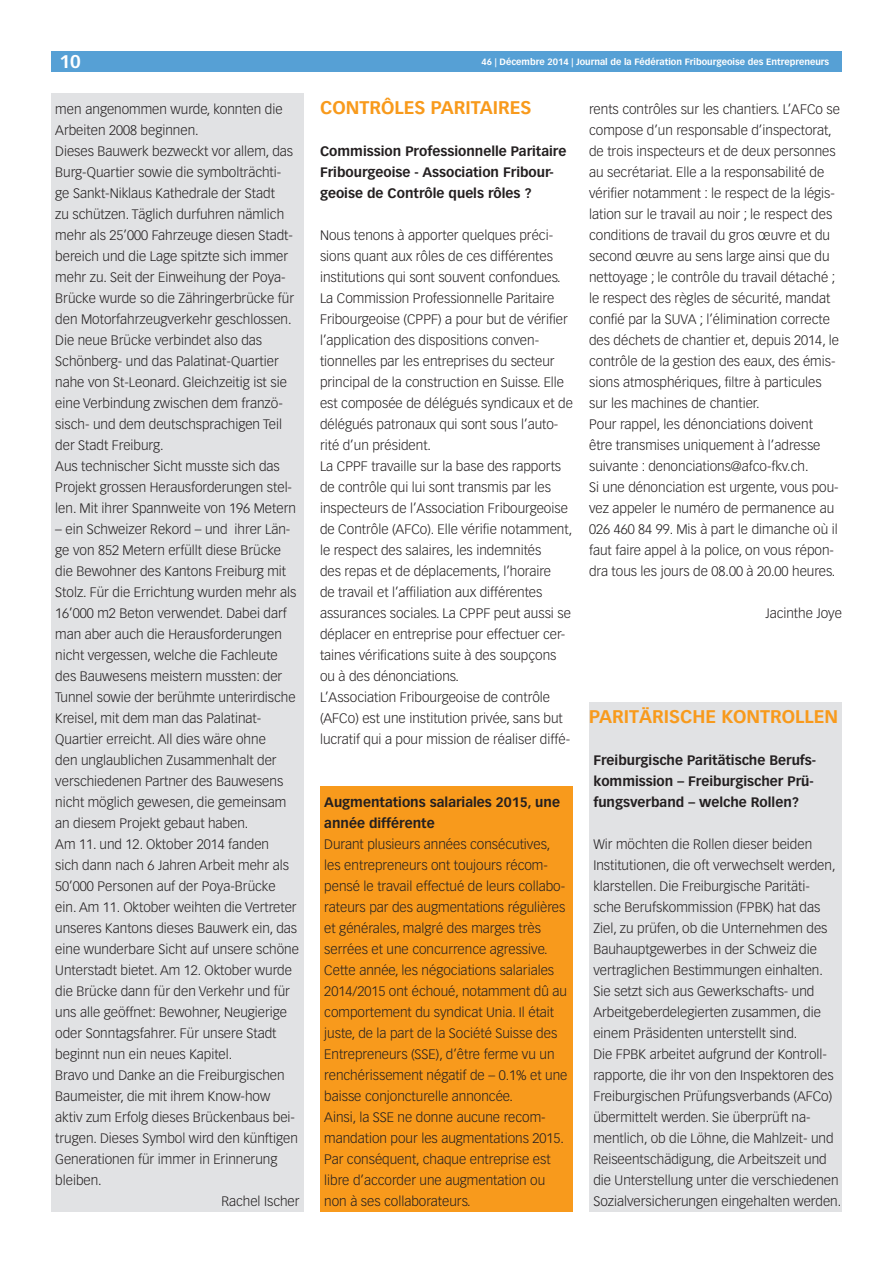
<style>
.page{position:relative;width:893px;height:1263px;background:#fff}
.page>*{position:absolute;margin:0;border:0;box-sizing:border-box;transform-origin:0 0}
.t1{font:700 18px "Vectora LH";color:#f89a1c}
.t2{font:700 18px "Vectora LH";color:#fff}
.t3{font:300 13.5px/21px "Vectora LH";color:#231f20}
.t4{font:700 13.5px/21px "Vectora LH";color:#231f20}
.t5{font:700 9px "Vectora LH";color:#fff}
</style>
<div class="page">
<div style="left:51px;top:51px;width:791px;height:21px;background:#56a0d5"></div>
<div style="left:51px;top:93px;width:253px;height:1119px;background:#e1e2e4"></div>
<div style="left:320px;top:787px;width:253px;height:425px;background:#f89a1c"></div>
<div style="left:589px;top:702px;width:253px;height:510px;background:#e1e2e4"></div>
<h1 class="t2" style="left:60px;top:50px;width:23px">10</h1>
<p class="t5" style="left:482px;top:56px;width:349px">46 | Décembre 2014 | Journal de la Fédération Fribourgeoise des Entrepreneurs</p>
<p class="t3" style="left:55px;top:99px;width:242px">men angenommen wurde, konnten die Arbeiten 2008 beginnen.<br>Dieses Bauwerk bezweckt vor allem, das Burg-Quartier sowie die symbolträchti&shy;ge Sankt-Niklaus Kathedrale der Stadt<br>zu schützen. Täglich durfuhren nämlich mehr als 25’000 Fahrzeuge diesen Stadt&shy;bereich und die Lage spitzte sich immer mehr zu. Seit der Einweihung der Poya-Brücke wurde so die Zähringerbrücke für den Motorfahrzeugverkehr geschlossen.<br>Die neue Brücke verbindet also das Schönberg- und das Palatinat-Quartier nahe von St-Leonard. Gleichzeitig ist sie eine Verbindung zwischen dem franzö&shy;sisch- und dem deutschsprachigen Teil der Stadt Freiburg.<br>Aus technischer Sicht musste sich das Projekt grossen Herausforderungen stel&shy;len. Mit ihrer Spannweite von 196 Metern</p>
<p class="t3" style="left:55px;top:519px;width:237px">– ein Schweizer Rekord – und ihrer Län-</p>
<p class="t3" style="left:55px;top:540px;width:227px">ge von 852 Metern erfüllt diese Brücke</p>
<p class="t3" style="left:55px;top:561px;width:232px">die Bewohner des Kantons Freiburg mit</p>
<p class="t3" style="left:55px;top:582px;width:243px">Stolz. Für die Errichtung wurden mehr als</p>
<p class="t3" style="left:55px;top:603px;width:233px">16’000 m2 Beton verwendet. Dabei darf</p>
<p class="t3" style="left:55px;top:624px;width:228px">man aber auch die Herausforderungen</p>
<p class="t3" style="left:55px;top:645px;width:224px">nicht vergessen, welche die Fachleute</p>
<p class="t3" style="left:55px;top:666px;width:229px">des Bauwesens meistern mussten: der</p>
<p class="t3" style="left:55px;top:687px;width:242px">Tunnel sowie der berühmte unterirdische</p>
<p class="t3" style="left:55px;top:708px;width:208px">Kreisel, mit dem man das Palatinat-</p>
<p class="t3" style="left:55px;top:729px;width:212px">Quartier erreicht. All dies wäre ohne</p>
<p class="t3" style="left:55px;top:750px;width:223px">den unglaublichen Zusammenhalt der</p>
<p class="t3" style="left:55px;top:771px;width:230px">verschiedenen Partner des Bauwesens</p>
<p class="t3" style="left:55px;top:792px;width:233px">nicht möglich gewesen, die gemeinsam</p>
<p class="t3" style="left:55px;top:813px;width:195px">an diesem Projekt gebaut haben.</p>
<p class="t3" style="left:55px;top:834px;width:215px">Am 11. und 12. Oktober 2014 fanden</p>
<p class="t3" style="left:55px;top:855px;width:235px">sich dann nach 6 Jahren Arbeit mehr als</p>
<p class="t3" style="left:55px;top:876px;width:222px">50’000 Personen auf der Poya-Brücke</p>
<p class="t3" style="left:55px;top:897px;width:243px">ein. Am 11. Oktober weihten die Vertreter</p>
<p class="t3" style="left:55px;top:918px;width:243px">unseres Kantons dieses Bauwerk ein, das</p>
<p class="t3" style="left:55px;top:939px;width:245px">eine wunderbare Sicht auf unsere schöne</p>
<p class="t3" style="left:55px;top:960px;width:238px">Unterstadt bietet. Am 12. Oktober wurde</p>
<p class="t3" style="left:55px;top:981px;width:236px">die Brücke dann für den Verkehr und für</p>
<p class="t3" style="left:55px;top:1002px;width:233px">uns alle geöffnet: Bewohner, Neugierige</p>
<p class="t3" style="left:55px;top:1023px;width:223px">oder Sonntagsfahrer. Für unsere Stadt</p>
<p class="t3" style="left:55px;top:1044px;width:179px">beginnt nun ein neues Kapitel.</p>
<p class="t3" style="left:55px;top:1065px;width:231px">Bravo und Danke an die Freiburgischen</p>
<p class="t3" style="left:55px;top:1086px;width:217px">Baumeister, die mit ihrem Know-how</p>
<p class="t3" style="left:55px;top:1107px;width:241px">aktiv zum Erfolg dieses Brückenbaus bei-</p>
<p class="t3" style="left:55px;top:1128px;width:244px">trugen. Dieses Symbol wird den künftigen</p>
<p class="t3" style="left:55px;top:1149px;width:224px">Generationen für immer in Erinnerung</p>
<p class="t3" style="left:55px;top:1170px;width:48px">bleiben.</p>
<p class="t3" style="left:221px;top:1191px;width:80px">Rachel Ischer</p>
<h1 class="t1" style="left:320px;top:97px;width:171px">Contrôles paritaires</h1>
<p class="t4" style="left:320px;top:141px;width:248px">Commission Professionnelle Paritaire<br>Fribourgeoise - Association Fribour&shy;geoise de Contrôle quels rôles ?</p>
<p class="t3" style="left:320px;top:225px;width:254px">Nous tenons à apporter quelques préci&shy;sions quant aux rôles de ces différentes institutions qui sont souvent confondues.<br>La Commission Professionnelle Paritaire Fribourgeoise (CPPF) a pour but de vérifier l’application des dispositions conven&shy;tionnelles par les entreprises du secteur principal de la construction en Suisse. Elle est composée de délégués syndicaux et de délégués patronaux qui sont sous l’auto&shy;rité d’un président.<br>La CPPF travaille sur la base des rapports de contrôle qui lui sont transmis par les inspecteurs de l’Association Fribourgeoise de Contrôle (AFCo). Elle vérifie notamment, le respect des salaires, les indemnités<br>des repas et de déplacements, l’horaire<br>de travail et l’affiliation aux différentes assurances sociales. La CPPF peut aussi se déplacer en entreprise pour effectuer cer&shy;taines vérifications suite à des soupçons ou à des dénonciations.<br>L’Association Fribourgeoise de contrôle (AFCo) est une institution privée, sans but lucratif qui a pour mission de réaliser diffé-</p>
<p class="t3" style="left:589px;top:99px;width:252px">rents contrôles sur les chantiers. L’AFCo se compose d’un responsable d’inspectorat, de trois inspecteurs et de deux personnes au secrétariat. Elle a la responsabilité de vérifier notamment : le respect de la légis&shy;lation sur le travail au noir ; le respect des conditions de travail du gros œuvre et du second œuvre au sens large ainsi que du nettoyage ; le contrôle du travail détaché ; le respect des règles de sécurité, mandat confié par la SUVA ; l’élimination correcte des déchets de chantier et, depuis 2014, le contrôle de la gestion des eaux, des émis&shy;sions atmosphériques, filtre à particules sur les machines de chantier.<br>Pour rappel, les dénonciations doivent<br>être transmises uniquement à l’adresse suivante : denonciations@afco-fkv.ch.<br>Si une dénonciation est urgente, vous pou&shy;vez appeler le numéro de permanence au 026 460 84 99. Mis à part le dimanche où il faut faire appel à la police, on vous répon&shy;dra tous les jours de 08.00 à 20.00 heures.</p>
<p class="t3" style="left:765px;top:603px;width:78px">Jacinthe Joye</p>
<h1 class="t1" style="left:589px;top:706px;width:11px">Pari</h1>
<h1 class="t1" style="left:629px;top:706px;width:210px">tärische kontrollen</h1>
<p class="t4" style="left:593px;top:750px;width:224px">Freiburgische Paritätische Berufs&shy;kommission – Freiburgischer Prü&shy;fungsverband – welche Rollen?</p>
<p class="t3" style="left:593px;top:834px;width:249px">Wir möchten die Rollen dieser beiden Institutionen, die oft verwechselt werden, klarstellen. Die Freiburgische Paritäti-<br>sche Berufskommission (FPBK) hat das Ziel, zu prüfen, ob die Unternehmen des Bauhauptgewerbes in der Schweiz die vertraglichen Bestimmungen einhalten.<br>Sie setzt sich aus Gewerkschafts- und Arbeitgeberdelegierten zusammen, die einem Präsidenten unterstellt sind.<br>Die FPBK arbeitet aufgrund der Kontroll&shy;rapporte, die ihr von den Inspektoren des Freiburgischen Prüfungsverbands (AFCo) übermittelt werden. Sie überprüft na&shy;mentlich, ob die Löhne, die Mahlzeit- und Reiseentschädigung, die Arbeitszeit und die Unterstellung unter die verschiedenen Sozialversicherungen eingehalten werden.</p>
<p class="t4" style="left:324px;top:792px;width:237px">Augmentations salariales 2015, une année différente</p>
<p class="t3" style="left:324px;top:834px;width:245px">Durant plusieurs années consécutives, les entrepreneurs ont toujours récom&shy;pensé le travail effectué de leurs collabo&shy;rateurs par des augmentations régulières et générales, malgré des marges très serrées et une concurrence agressive.<br>Cette année, les négociations salariales 2014/2015 ont échoué, notamment dû au comportement du syndicat Unia. Il était juste, de la part de la Société Suisse des Entrepreneurs (SSE), d’être ferme vu un renchérissement négatif de – 0.1% et une baisse conjoncturelle annoncée.<br>Ainsi, la SSE ne donne aucune recom&shy;mandation pour les augmentations 2015.<br>Par conséquent, chaque entreprise est libre d’accorder une augmentation ou non à ses collaborateurs.</p>
</div>
